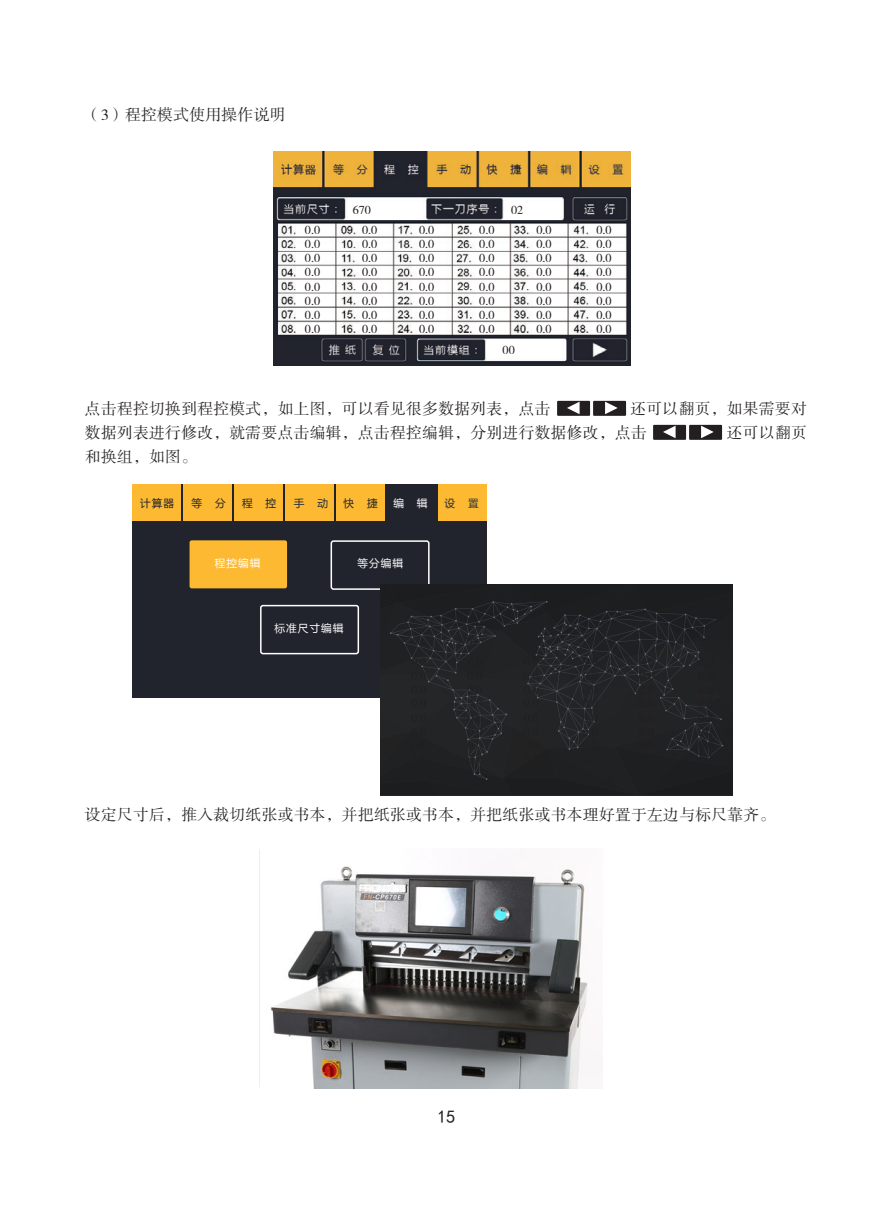
<style>
.page{position:relative;width:893px;height:1212px;background:#fff}
.page>*{position:absolute;margin:0;border:0;box-sizing:border-box;transform-origin:0 0}
.t1{font:18px "Sim Hei";color:#231f20}
.t2{font:15.75px/24px "FZSSK GBK1 0";letter-spacing:.02em;color:#231f20}
.t3{font:12.15px "FZSSK GBK1 0";color:#231f20}
.t4{font:10.65px "Microsoft Ya Hei";letter-spacing:.1em;color:#fff}
.t5{font:10.65px "Microsoft Ya Hei";color:#21242d}
.t6{font:10.65px "Microsoft Ya Hei";color:#243038}
</style>
<div class="page">
<div style="left:592px;top:400px;width:35px;height:17px;background:#231f20;border-radius:2px"></div>
<div style="left:592px;top:399px;width:36px;height:18px;border:2px solid #fff;border-radius:2px"></div>
<svg style="left:604px;top:400px;width:15px;height:15px"></svg>
<div style="left:556px;top:400px;width:35px;height:17px;background:#231f20;border-radius:2px"></div>
<div style="left:556px;top:399px;width:36px;height:18px;border:2px solid #fff;border-radius:2px"></div>
<svg style="left:565px;top:400px;width:16px;height:15px"></svg>
<div style="left:688px;top:424px;width:35px;height:17px;background:#231f20;border-radius:2px"></div>
<div style="left:688px;top:423px;width:36px;height:18px;border:2px solid #fff;border-radius:2px"></div>
<svg style="left:700px;top:424px;width:15px;height:15px"></svg>
<div style="left:652px;top:424px;width:35px;height:17px;background:#231f20;border-radius:2px"></div>
<div style="left:652px;top:423px;width:36px;height:18px;border:2px solid #fff;border-radius:2px"></div>
<svg style="left:661px;top:424px;width:16px;height:15px"></svg>
<div style="left:133px;top:485px;width:354px;height:213px;background:#21242d"></div>
<div style="left:439px;top:485px;width:48px;height:36px;background:#fdb931"></div>
<div style="left:133px;top:485px;width:48px;height:36px;background:#fdb931"></div>
<div style="left:184px;top:485px;width:48px;height:36px;background:#fdb931"></div>
<div style="left:235px;top:485px;width:48px;height:36px;background:#fdb931"></div>
<div style="left:286px;top:485px;width:48px;height:36px;background:#fdb931"></div>
<div style="left:337px;top:485px;width:48px;height:36px;background:#fdb931"></div>
<div style="left:190px;top:540px;width:97px;height:48px;background:#fdb931;border-radius:2px"></div>
<div style="left:331px;top:540px;width:99px;height:50px;border:2px solid #fff;border-radius:2px"></div>
<div style="left:260px;top:605px;width:99px;height:49px;border:2px solid #fff;border-radius:2px"></div>
<img style="left:273px;top:151px;width:358px;height:215px">
<svg style="left:380px;top:585px;width:353px;height:210px"></svg>
<img style="left:270px;top:866px;width:318px;height:222px">
<p class="t2" style="left:85px;top:104px;width:202px">（3）程控模式使用操作说明</p>
<p class="t3" style="left:353px;top:203px;width:20px">670</p>
<p class="t3" style="left:511px;top:203px;width:14px">02</p>
<p class="t3" style="left:305px;top:224px;width:17px">0.0</p>
<p class="t3" style="left:362px;top:224px;width:17px">0.0</p>
<p class="t3" style="left:419px;top:224px;width:17px">0.0</p>
<p class="t3" style="left:479px;top:224px;width:17px">0.0</p>
<p class="t3" style="left:536px;top:224px;width:17px">0.0</p>
<p class="t3" style="left:596px;top:224px;width:17px">0.0</p>
<p class="t3" style="left:305px;top:238px;width:17px">0.0</p>
<p class="t3" style="left:362px;top:238px;width:17px">0.0</p>
<p class="t3" style="left:419px;top:238px;width:17px">0.0</p>
<p class="t3" style="left:479px;top:238px;width:17px">0.0</p>
<p class="t3" style="left:536px;top:238px;width:17px">0.0</p>
<p class="t3" style="left:596px;top:238px;width:17px">0.0</p>
<p class="t3" style="left:305px;top:252px;width:17px">0.0</p>
<p class="t3" style="left:362px;top:252px;width:17px">0.0</p>
<p class="t3" style="left:419px;top:252px;width:17px">0.0</p>
<p class="t3" style="left:479px;top:252px;width:17px">0.0</p>
<p class="t3" style="left:536px;top:252px;width:17px">0.0</p>
<p class="t3" style="left:596px;top:252px;width:17px">0.0</p>
<p class="t3" style="left:305px;top:265px;width:17px">0.0</p>
<p class="t3" style="left:362px;top:265px;width:17px">0.0</p>
<p class="t3" style="left:419px;top:265px;width:17px">0.0</p>
<p class="t3" style="left:479px;top:265px;width:17px">0.0</p>
<p class="t3" style="left:536px;top:265px;width:17px">0.0</p>
<p class="t3" style="left:596px;top:265px;width:17px">0.0</p>
<p class="t3" style="left:305px;top:281px;width:17px">0.0</p>
<p class="t3" style="left:362px;top:281px;width:17px">0.0</p>
<p class="t3" style="left:419px;top:281px;width:17px">0.0</p>
<p class="t3" style="left:479px;top:281px;width:17px">0.0</p>
<p class="t3" style="left:536px;top:281px;width:17px">0.0</p>
<p class="t3" style="left:596px;top:281px;width:17px">0.0</p>
<p class="t3" style="left:305px;top:295px;width:17px">0.0</p>
<p class="t3" style="left:362px;top:295px;width:17px">0.0</p>
<p class="t3" style="left:419px;top:295px;width:17px">0.0</p>
<p class="t3" style="left:479px;top:295px;width:17px">0.0</p>
<p class="t3" style="left:536px;top:295px;width:17px">0.0</p>
<p class="t3" style="left:596px;top:295px;width:17px">0.0</p>
<p class="t3" style="left:305px;top:308px;width:17px">0.0</p>
<p class="t3" style="left:362px;top:308px;width:17px">0.0</p>
<p class="t3" style="left:419px;top:308px;width:17px">0.0</p>
<p class="t3" style="left:479px;top:308px;width:17px">0.0</p>
<p class="t3" style="left:536px;top:308px;width:17px">0.0</p>
<p class="t3" style="left:596px;top:308px;width:17px">0.0</p>
<p class="t3" style="left:305px;top:322px;width:17px">0.0</p>
<p class="t3" style="left:362px;top:322px;width:17px">0.0</p>
<p class="t3" style="left:419px;top:322px;width:17px">0.0</p>
<p class="t3" style="left:479px;top:322px;width:17px">0.0</p>
<p class="t3" style="left:536px;top:322px;width:17px">0.0</p>
<p class="t3" style="left:596px;top:322px;width:17px">0.0</p>
<p class="t3" style="left:503px;top:344px;width:14px">00</p>
<p class="t2" style="left:85px;top:397px;width:467px">点击程控切换到程控模式，如上图，可以看见很多数据列表，点击</p>
<p class="t2" style="left:85px;top:397px;width:723px;text-indent:545px">还可以翻页，如果需要对数据列表进行修改，就需要点击编辑，点击程控编辑，分别进行数据修改，点击</p>
<p class="t2" style="left:727px;top:421px;width:82px">还可以翻页</p>
<p class="t2" style="left:85px;top:445px;width:114px">和换组，如图。</p>
<p class="t5" style="left:140px;top:495px;width:36px">计算器</p>
<p class="t5" style="left:192px;top:495px;width:36px">等 分</p>
<p class="t5" style="left:242px;top:495px;width:36px">程 控</p>
<p class="t6" style="left:294px;top:495px;width:36px">手 动</p>
<p class="t5" style="left:344px;top:495px;width:36px">快 捷</p>
<p class="t4" style="left:393px;top:495px;width:36px">编 辑</p>
<p class="t6" style="left:445px;top:495px;width:36px">设 置</p>
<p class="t4" style="left:215px;top:556px;width:47px">程控编辑</p>
<p class="t4" style="left:357px;top:556px;width:47px">等分编辑</p>
<p class="t4" style="left:274px;top:621px;width:71px">标准尺寸编辑</p>
<p class="t2" style="left:85px;top:803px;width:692px">设定尺寸后，推入裁切纸张或书本，并把纸张或书本，并把纸张或书本理好置于左边与标尺靠齐。</p>
<h1 class="t1" style="left:437px;top:1107px;width:19px">15</h1>
</div>
